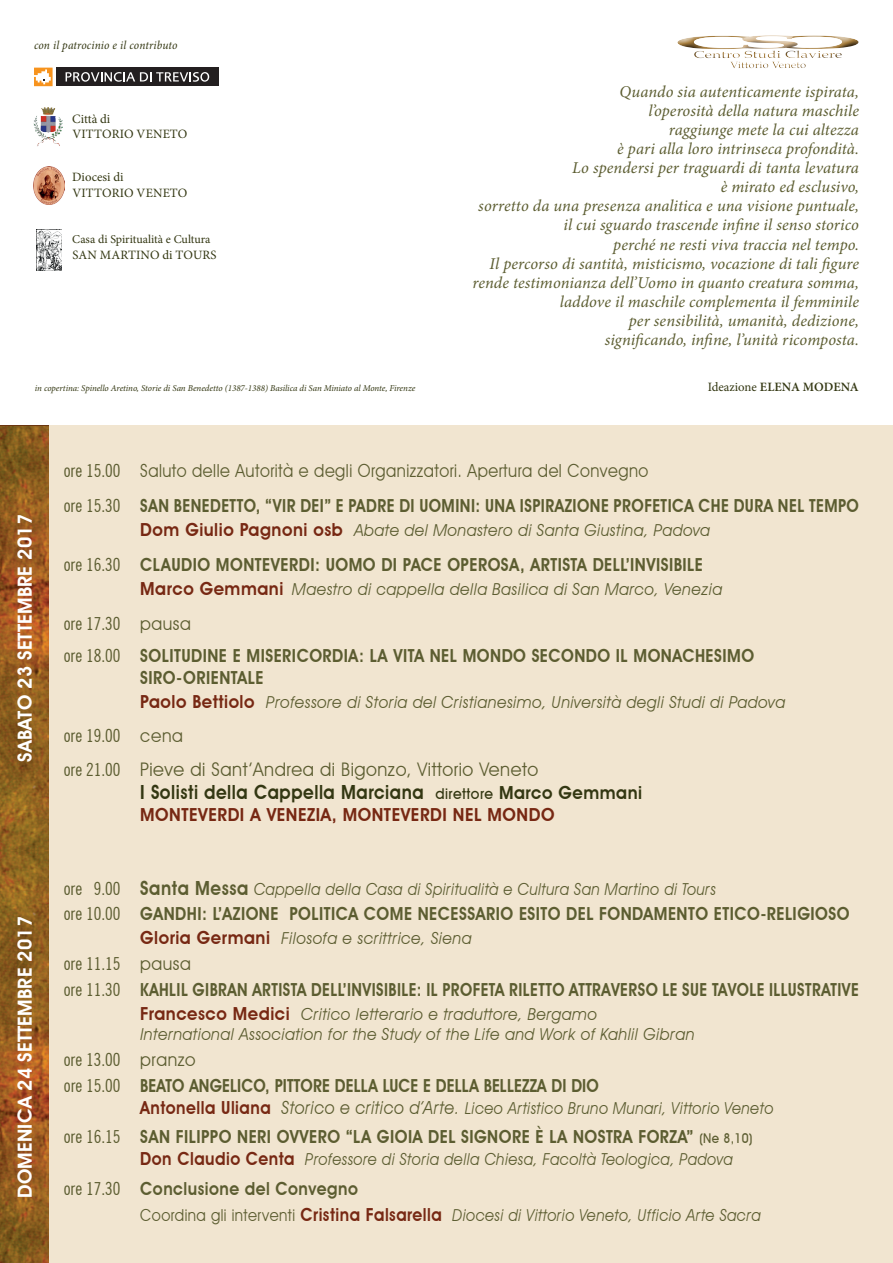
<style>
.page{position:relative;width:893px;height:1263px;background:#fff}
.page>*{position:absolute;margin:0;border:0;box-sizing:border-box;transform-origin:0 0}
.t1{font:600 19.5px "Avant Garde IT Cby BT";letter-spacing:.03em;color:#333712;scale:.9 1}
.t2{font:600 19.5px "Avant Garde IT Cby BT";letter-spacing:.01em;color:#fff}
.t3{font:18.75px "Avant Garde IT Cby BT";letter-spacing:.03em;color:#5c5d31;scale:.95 1}
.t4{font:600 18px "Avant Garde IT Cby BT";letter-spacing:.03em;color:#5c5d31;scale:.9 1}
.t5{font:18px/35.2px "Avant Garde IT Cby BT";letter-spacing:.03em;color:#5c5d31;scale:.9 1}
.t6{font:600 18px "Avant Garde IT Cby BT";letter-spacing:.03em;color:#5c5d31;scale:.86 1}
.t7{font:condensed 18px/26.5px "News Gothic BT";color:#5c5d31}
.t8{font:600 18px "Avant Garde IT Cby BT";letter-spacing:.03em;color:#5c5d31;scale:.87 1}
.t9{font:600 18px "Avant Garde IT Cby BT";letter-spacing:.03em;color:#772813;scale:.95 1}
.t10{font:600 18px "Avant Garde IT Cby BT";letter-spacing:.01em;color:#5c5d31;scale:.87 1}
.t11{font:italic 16.5px/19px "Minion Pro";color:#5c5d31;text-align:right}
.t12{font:italic 16.5px/19.5px "Avant Garde IT Cby BT";letter-spacing:.03em;color:#5c5d31;scale:.95 1}
.t13{font:italic 16.5px "Avant Garde IT Cby BT";letter-spacing:.03em;color:#5c5d31;scale:.9 1}
.t14{font:12.75px/15.3px "Minion Pro";letter-spacing:.01em;color:#333712}
.t15{font:600 12.75px "Minion Pro";color:#333712}
.t16{font:italic 12px "Minion Pro";letter-spacing:.01em;color:#333712;scale:.95 1}
.t17{font:12px "Minion Pro";letter-spacing:-.005em;color:#333712}
.t18{font:italic 9px "Minion Pro";letter-spacing:-.005em;color:#333712}
.s1{font-weight:400}
.s2{font-family:"News Gothic BT";font-stretch:condensed}
.s3{font-weight:600}
.s4{font-weight:600;font-style:normal;font-size:18px;color:#772813}
.s5{font-family:"News Gothic BT";font-weight:400;font-stretch:condensed}
.s6{font-family:"Avant Garde IT Cby BT";font-stretch:normal}
.s7{font-family:"News Gothic BT";font-stretch:condensed;font-size:18px}
.s8{font-weight:500;font-size:15px}
.s9{font-size:18px}
.s10{font-family:"News Gothic BT";font-style:normal;font-stretch:condensed;font-size:18px}
.s11{font-weight:600;font-style:normal;font-size:19.5px}
.s12{font-family:"Avant Garde IT Cby BT";font-weight:600;font-stretch:normal}
.s13{font-weight:500;font-size:13.5px}
.s14{font-style:normal}
</style>
<div class="page">
<div style="left:0;top:425px;width:893px;height:838px;background:#f1e5d0"></div>
<div style="left:56px;top:68px;width:162px;height:18px;background:#231f20"></div>
<svg style="left:66px;top:72px;width:143px;height:10px"></svg>
<svg style="left:34px;top:68px;width:19px;height:18px"></svg>
<img style="left:33px;top:107px;width:23px;height:27px">
<img style="left:34px;top:167px;width:30px;height:37px">
<div style="left:677px;top:35px;width:183px;height:33px;background:#fff;opacity:.75"></div>
<div style="left:677px;top:36px;width:183px;height:32px;background:#231f20;opacity:.75"></div>
<img style="left:37px;top:230px;width:24px;height:40px">
<img style="left:0;top:426px;width:49px;height:424px">
<svg style="left:0;top:850px;width:49px;height:413px;background:#945c1f"></svg>
<p class="t16" style="left:34px;top:37px;width:152px">con il patrocinio e il contributo</p>
<p class="t14" style="left:72px;top:111px;width:117px">CITTÀ DI<br>VITTORIO VENETO</p>
<p class="t14" style="left:72px;top:170px;width:117px">DIOCESI DI<br>VITTORIO VENETO</p>
<p class="t17" style="left:72px;top:232px;width:140px">CASA DI SPIRITUALITÀ E CULTURA</p>
<p class="t14" style="left:72px;top:247px;width:144px">SAN MARTINO DI TOURS</p>
<p class="t18" style="left:35px;top:382px;width:382px">in copertina: Spinello Aretino, Storie di San Benedetto (1387-1388) Basilica di San Miniato al Monte, Firenze</p>
<p class="t11" style="left:472px;top:82px;width:388px">Quando sia autenticamente ispirata,<br>l’operosità della natura maschile<br>raggiunge mete la cui altezza<br>è pari alla loro intrinseca profondità.<br>Lo spendersi per traguardi di tanta levatura<br>è mirato ed esclusivo,<br>sorretto da una presenza analitica e una visione puntuale, il cui sguardo trascende infine il senso storico<br>perché ne resti viva traccia nel tempo.<br>Il percorso di santità, misticismo, vocazione di tali figure rende testimonianza dell’Uomo in quanto creatura somma, laddove il maschile complementa il femminile<br>per sensibilità, umanità, dedizione,<br>significando, infine, l’unità ricomposta.</p>
<p class="t15" style="left:708px;top:378px;width:153px"><span class="s1">IDEAZIONE</span> ELENA MODENA</p>
<p class="t2" style="left:13px;top:762px;width:249px;rotate:-90deg">SABATO 23 SETTEMBRE 2017</p>
<p class="t2" style="left:13px;top:1198px;width:284px;rotate:-90deg">DOMENICA 24 SETTEMBRE 2017</p>
<p class="t5" style="left:64px;top:453px;width:651px"><span class="s2">ore 15.00</span> Saluto delle Autorità e degli Organizzatori. Apertura del Convegno <span class="s2">ore 15.30</span> <span class="s3">SAN BENEDETTO, “VI R DEI” E PADRE DI UOMINI</span></p>
<p class="t8" style="left:476px;top:495px;width:224px">: UNA ISPI RAZION E PROFETICA</p>
<p class="t8" style="left:699px;top:495px;width:159px">CHE DURA NEL TEMPO</p>
<p class="t12" style="left:140px;top:520px;width:601px"><span class="s4">DOM GIULIO PAGNONI OSB</span> Abate del Monastero di Santa Giustina, Padova</p>
<p class="t4" style="left:64px;top:554px;width:318px"><span class="s5">ore 16.30</span> CLAUDIO MONTEVERDI: UOMO</p>
<p class="t4" style="left:381px;top:554px;width:198px">DI PACE OPEROSA, ARTISTA</p>
<p class="t4" style="left:593px;top:554px;width:51px">DELL’INVISIBI</p>
<p class="t4" style="left:687px;top:554px;width:19px">LE</p>
<p class="t12" style="left:140px;top:579px;width:614px"><span class="s4">MARCO GEMMANI</span> Maestro di cappella della Basilica di San Marco, Venezia</p>
<p class="t7" style="left:64px;top:610px;width:129px">ore 17.30 <span class="s6">pausa</span></p>
<p class="t4" style="left:64px;top:644px;width:376px"><span class="s5">ore 18.00</span> SOLITUDIN E E MISERICORDIA: LA VITA</p>
<p class="t4" style="left:430px;top:644px;width:52px">NEL MON</p>
<p class="t4" style="left:502px;top:644px;width:67px">DO SECON</p>
<p class="t4" style="left:586px;top:644px;width:68px">DO IL MONAC</p>
<p class="t4" style="left:695px;top:644px;width:34px">HESIMO</p>
<p class="t4" style="left:64px;top:667px;width:34px">SI</p>
<p class="t4" style="left:153px;top:667px;width:124px">RO-ORIENTALE</p>
<p class="t12" style="left:140px;top:692px;width:680px"><span class="s4">PAOLO BETTIOLO</span> Professore di Storia del Cristianesimo, Università degli Studi di Padova</p>
<p class="t7" style="left:64px;top:722px;width:121px">ore 19.00 <span class="s6">cena</span></p>
<p class="t3" style="left:64px;top:757px;width:501px"><span class="s7">ore 21.00</span> Pieve di Sant’Andrea di Bigonzo, Vittorio Veneto</p>
<p class="t1" style="left:140px;top:780px;width:559px">I SOLISTI DELLA CAPPELLA MARCIANA <span class="s8">direttore</span> <span class="s9">MARCO GEMMANI</span></p>
<p class="t9" style="left:140px;top:803px;width:29px">MONT</p>
<p class="t9" style="left:189px;top:803px;width:191px">EVERDI A VENEZIA, MONT</p>
<p class="t9" style="left:392px;top:803px;width:116px">EVERDI NEL MON</p>
<p class="t9" style="left:529px;top:803px;width:25px">DO</p>
<p class="t13" style="left:64px;top:879px;width:726px"><span class="s10">ore 9.00</span> <span class="s11">SANTA MESSA</span> Cappella della Casa di Spiritualità e Cultura San Martino di Tours</p>
<p class="t4" style="left:64px;top:903px;width:294px"><span class="s5">ore 10.00</span> GAN DHI: L’AZION E POLITICA</p>
<p class="t4" style="left:364px;top:903px;width:16px">COM</p>
<p class="t4" style="left:404px;top:903px;width:148px">E NECESSARIO ESITO</p>
<p class="t4" style="left:566px;top:903px;width:135px">DEL FONDAMENTO</p>
<p class="t4" style="left:714px;top:903px;width:21px">ETICO</p>
<p class="t4" style="left:761px;top:903px;width:47px">-RELIGIOSO</p>
<p class="t12" style="left:140px;top:928px;width:350px"><span class="s4">GLORIA GERMANI</span> Filosofa e scrittrice, Siena</p>
<p class="t7" style="left:64px;top:950px;width:129px">ore 11.15 <span class="s6">pausa</span></p>
<p class="t6" style="left:64px;top:979px;width:251px"><span class="s5">ore 11.30</span> KAHLIL GIBRAN ARTISTA</p>
<p class="t6" style="left:311px;top:979px;width:51px">DELL’INVISIBI</p>
<p class="t6" style="left:401px;top:979px;width:373px">LE: IL PROFETA RILETTO ATTRAVERSO LE SUE TAVO</p>
<p class="t6" style="left:749px;top:979px;width:129px">LE ILLUSTRATIVE</p>
<p class="t12" style="left:140px;top:1004px;width:585px"><span class="s4">FRANCESCO MEDICI</span> Critico letterario e traduttore, Bergamo<br>International Association for the Study of the Life and Work of Kahlil Gibran</p>
<p class="t7" style="left:64px;top:1046px;width:133px">ore 13.00 <span class="s6">pranzo </span>ore 15.00 <span class="s12">BEATO</span></p>
<p class="t8" style="left:189px;top:1075px;width:108px">ANGELICO, PITTO</p>
<p class="t10" style="left:313px;top:1075px;width:308px">RE DELLA LUCE E DELLA BELLEZZA DI DIO</p>
<p class="t13" style="left:140px;top:1098px;width:705px"><span class="s4">ANTONELLA ULIANA</span> <span class="s9">Storico e critico d’Arte.</span> Liceo Artistico Bruno Munari, Vittorio Veneto</p>
<p class="t4" style="left:64px;top:1126px;width:158px"><span class="s5">ore 16.15</span> SAN FILIPPO</p>
<p class="t4" style="left:237px;top:1126px;width:167px">NERI OVVERO “LA GIOIA</p>
<p class="t4" style="left:428px;top:1126px;width:59px">DEL SIGNO</p>
<p class="t4" style="left:512px;top:1126px;width:80px">RE È LA NOST</p>
<p class="t4" style="left:613px;top:1126px;width:156px">RA FORZA” <span class="s13">(Ne 8,10)</span></p>
<p class="t13" style="left:140px;top:1149px;width:660px"><span class="s4">DON CLAUDIO CENTA</span> Professore di Storia della Chiesa, Facoltà Teologica, Padova</p>
<p class="t4" style="left:64px;top:1178px;width:328px"><span class="s5">ore 17.30</span> CONCLUSIONE DEL CONVEGNO</p>
<p class="t13" style="left:140px;top:1205px;width:691px"><span class="s14">Coordina gli interventi</span> <span class="s4">CRISTINA FALSARELLA</span> Diocesi di Vittorio Veneto, Ufficio Arte Sacra</p>
</div>
